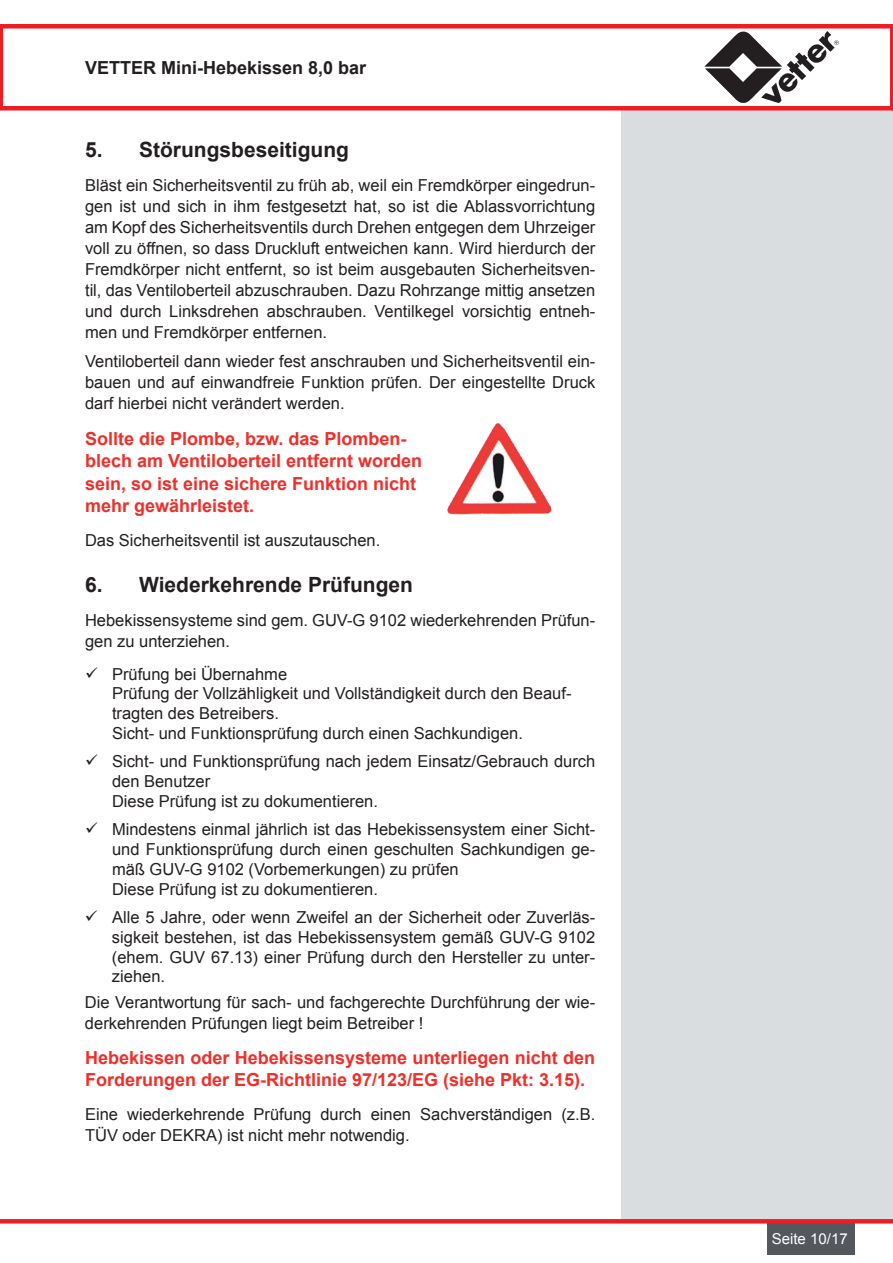
<style>
.page{position:relative;width:893px;height:1263px;background:#fff}
.page>*{position:absolute;margin:0;border:0;box-sizing:border-box;transform-origin:0 0}
.t1{font:700 21px "Arial";color:#231f20}
.t2{font:700 18px/22.5px "Arial";color:#ee2f2a}
.t3{font:700 18px "Arial";color:#231f20}
.t4{font:16.5px/21px "Arial";color:#231f20}
.t5{font:15px "Arial";color:#fff}
</style>
<div class="page">
<div style="left:622px;top:108px;width:271px;height:1113px;background:#dadddf"></div>
<svg style="left:0;top:24px;width:891px;height:86px"></svg>
<div style="left:767px;top:1221px;width:88px;height:33px;background:#54575c"></div>
<svg style="left:704px;top:31px;width:135px;height:72px"></svg>
<svg style="left:0;top:1219px;width:892px;height:4px;background:#ee2026"></svg>
<svg style="left:891px;top:24px;width:2px;height:86px"></svg>
<img style="left:447px;top:423px;width:105px;height:92px">
<p class="t3" style="left:85px;top:56px;width:283px">VETTER Mini-Hebekissen 8,0 bar</p>
<p class="t1" style="left:85px;top:136px;width:266px">5. Störungsbeseitigung</p>
<p class="t4" style="left:85px;top:175px;width:512px;text-align:justify">Bläst ein Sicherheitsventil zu früh ab, weil ein Fremdkörper eingedrun&shy;gen ist und sich in ihm festgesetzt hat, so ist die Ablassvorrichtung am Kopf des Sicherheitsventils durch Drehen entgegen dem U hrzeiger voll zu öffnen, so dass Druckluft entweichen kann. Wird hierdurch der Fremdkörper nicht entfernt, so ist beim ausgebauten Sicherheitsven&shy;til, das Ventiloberteil abzuschrauben. Dazu Rohrzange mittig ansetzen und durch Linksdrehen abschrauben. Ventilkegel vorsichtig entneh&shy;men und Fremdkörper entfernen.</p>
<p class="t4" style="left:85px;top:351px;width:512px;text-align:justify">Ventiloberteil dann wieder fest anschrauben und Sicherheitsventil ein&shy;bauen und auf einwandfreie Funktion prüfen. Der eingestellte Druck darf hierbei nicht verändert werden.</p>
<p class="t2" style="left:85px;top:428px;width:339px">Sollte die Plombe, bzw. das Plomben&shy;blech am Ventiloberteil entfernt worden sein, so ist eine sichere Funktion nicht mehr gewährleistet.</p>
<p class="t4" style="left:85px;top:530px;width:297px">Das Sicherheitsventil ist auszutauschen.</p>
<p class="t1" style="left:85px;top:571px;width:330px">6. Wiederkehrende Prüfungen</p>
<p class="t4" style="left:85px;top:610px;width:512px">Hebekissensysteme sind gem. GUV-G 9102 wiederkehrenden Prüfun&shy;gen zu unterziehen.</p>
<p class="t4" style="left:112px;top:664px;width:461px;line-height:19.8px">Prüfung bei Übernahme<br>Prüfung der Vollzähligkeit und Vollständigkeit durch den Beauf&shy;tragten des Betreibers.<br>Sicht- und Funktionsprüfung durch einen Sachkundigen.</p>
<p class="t4" style="left:112px;top:752px;width:485px;line-height:19.8px">Sicht- und Funktionsprüfung nach jedem Einsatz/Gebrauch durch den Benutzer<br>Diese Prüfung ist zu dokumentieren.</p>
<p class="t4" style="left:112px;top:820px;width:485px;line-height:19.8px">Mindestens einmal jährlich ist das Hebekissensystem einer Sicht&shy;und Funktionsprüfung durch einen geschulten Sachkundigen ge&shy;mäß GUV-G 9102 (Vorbemerkungen) zu prüfen<br>Diese Prüfung ist zu dokumentieren.</p>
<p class="t4" style="left:112px;top:907px;width:485px;line-height:19.8px;text-align:justify">Alle 5 Jahre, oder wenn Zweifel an der Sicherheit oder Zuverläs&shy;sigkeit bestehen, ist das Hebekissensystem gemäß GUV-G 9102 (ehem. GUV 67.13) einer Prüfung durch den Hersteller zu unter&shy;ziehen.</p>
<p class="t4" style="left:85px;top:991px;width:512px">Die Verantwortung für sach- und fachgerechte Durchführung der wie&shy;derkehrenden Prüfungen liegt beim Betreiber !</p>
<p class="t2" style="left:85px;top:1047px;width:512px">Hebekissen oder Hebekissensysteme unterliegen nicht den<br>Forderungen der EG-Richtlinie 97/123/EG (siehe Pkt: 3.15).</p>
<p class="t4" style="left:85px;top:1104px;width:512px">Eine wiederkehrende Prüfung durch einen Sachverständigen (z.B.<br>TÜV oder DEKRA) ist nicht mehr notwendig.</p>
<p class="t5" style="left:772px;top:1229px;width:77px">Seite 10/17</p>
</div>
